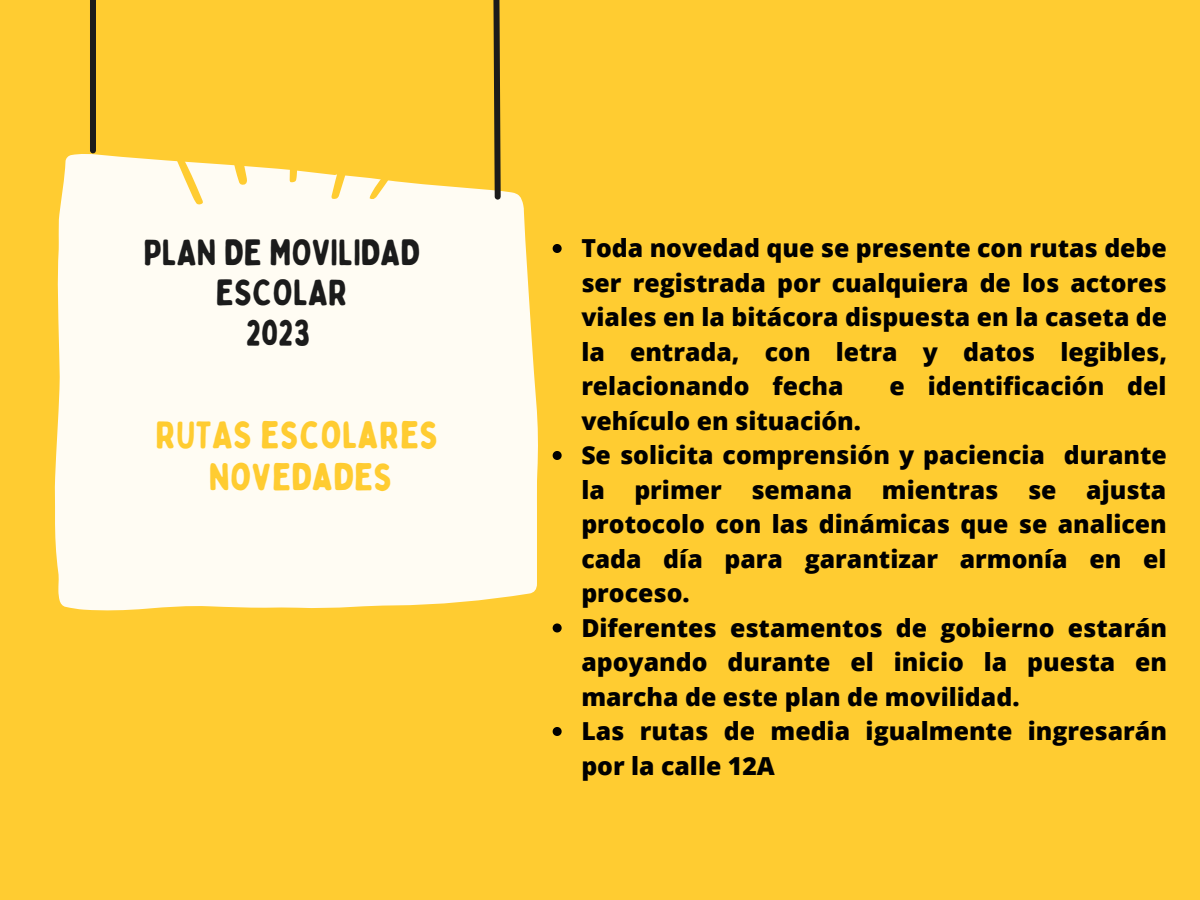
<style>
.page{position:relative;width:1200px;height:900px;background:#ffcc31}
.page>*{position:absolute;margin:0;border:0;box-sizing:border-box;transform-origin:0 0}
.t1{font:38.2px/42.4px "Bobby Jones Soft";color:#ffcc31;text-align:center}
.t2{font:36.4px/40px "Bobby Jones Soft";color:#1b1b1b;text-align:center}
.t3{font:800 24.8px/34.4px "Open Sans";color:#000;text-align:justify}
</style>
<div class="page">
<div style="left:55px;top:153px;width:483px;height:458px;background:#fffcf3"></div>
<div style="left:90px;top:0;width:6px;height:150px;background:#1b1b1b"></div>
<svg style="left:489px;top:0;width:15px;height:203px"></svg>
<svg style="left:222px;top:153px;width:26px;height:34px"></svg>
<svg style="left:279px;top:153px;width:31px;height:30px"></svg>
<svg style="left:175px;top:153px;width:29px;height:55px"></svg>
<svg style="left:323px;top:153px;width:74px;height:47px"></svg>
<svg style="left:553px;top:244px;width:9px;height:9px"></svg>
<svg style="left:553px;top:451px;width:9px;height:9px"></svg>
<svg style="left:553px;top:623px;width:9px;height:9px"></svg>
<svg style="left:553px;top:727px;width:9px;height:9px"></svg>
<h2 class="t2" style="left:144px;top:234px;width:278px">PLAN DE MOVILIDAD<br>ESCOLAR<br>2023</h2>
<h1 class="t1" style="left:155px;top:414px;width:285px">RUTAS ESCOLARES<br>NOVEDADES</h1>
<p class="t3" style="left:581px;top:231px;width:587px">Toda novedad que se presente con rutas debe ser registrada por cualquiera de los actores viales en la bitácora dispuesta en la caseta de la entrada, con letra y datos legibles, relacionando fecha</p>
<p class="t3" style="left:889px;top:369px;width:279px">e identificación del</p>
<p class="t3" style="left:581px;top:403px;width:587px;text-align:left">vehículo en situación.<br>Se solicita comprensión y paciencia durante la primer semana mientras se ajusta protocolo con las dinámicas que se analicen cada día para garantizar armonía en el proceso.<br>Diferentes estamentos de gobierno estarán apoyando durante el inicio la puesta en marcha de este plan de movilidad.<br>Las rutas de media igualmente ingresarán por la calle 12A</p>
</div>
